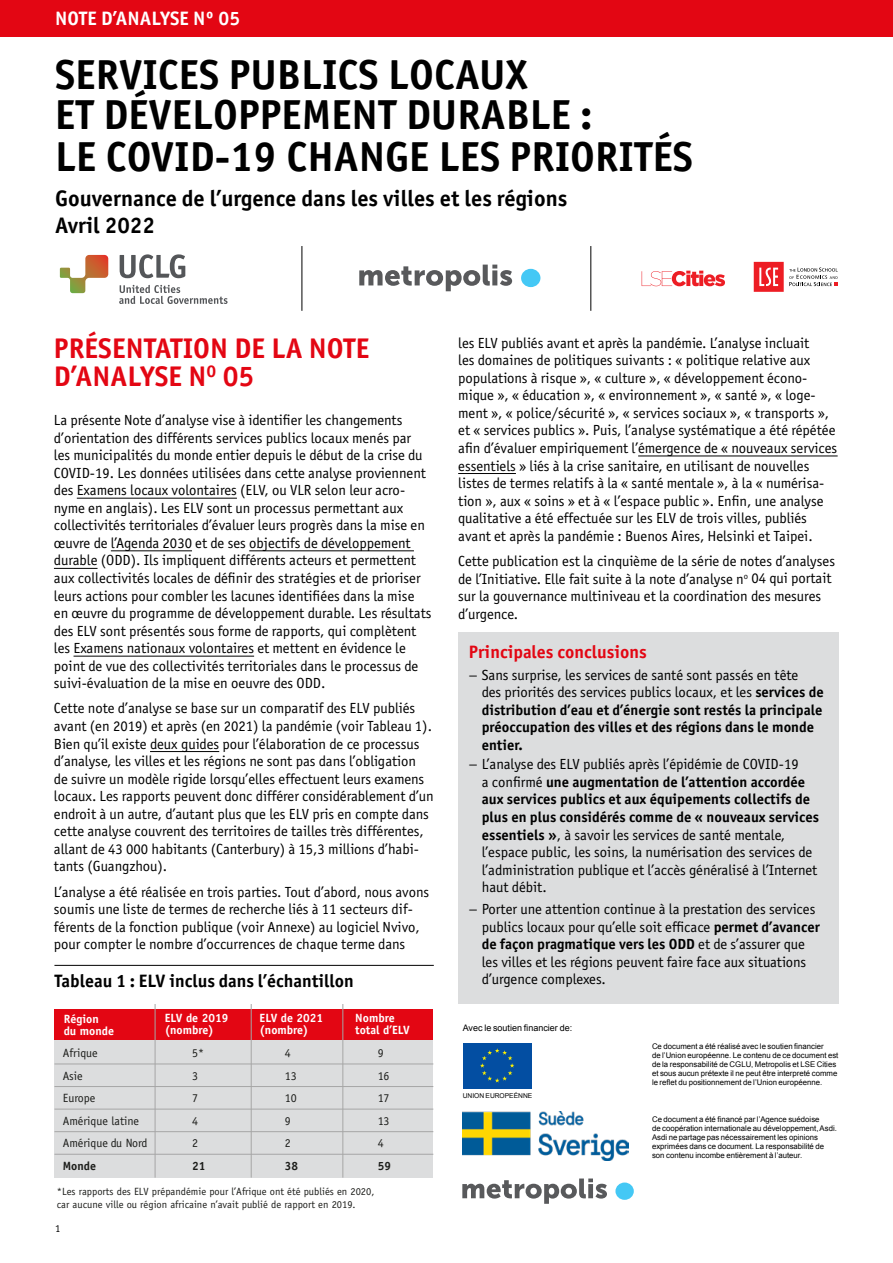
<style>
.page{position:relative;width:893px;height:1263px;background:#fff}
.page>*{position:absolute;margin:0;border:0;box-sizing:border-box;transform-origin:0 0}
.t1{font:700 42px/41.4px "Officina Sans Std";color:#000}
.t2{font:700 28.5px/28.5px "Officina Sans Std";color:#e30613}
.t3{font:700 22.5px/27px "Officina Sans Std";color:#000}
.t4{font:700 19.5px "Officina Sans Std";color:#fff}
.t5{font:700 18px "Officina Sans Std";color:#000}
.t6{font:700 18px "Officina Sans Std";color:#e30613}
.t7{font:14.7px/17.5px "Officina Sans Std";color:#000}
.t8{font:700 14.7px/17.5px "Officina Sans Std";color:#000}
.t9{font:12px/22.5px "Officina Sans Std";color:#1d1e1b}
.t10{font:700 12px/12px "Officina Sans Std";color:#fff}
.t11{font:700 12px "Officina Sans Std";color:#1d1e1b}
.t12{font:10.5px/12.6px "Officina Sans Std";color:#1d1e1b}
.t13{font:10.5px "Officina Sans Std";color:#000}
.t14{font:9px "Arial";color:#000}
.t15{font:7.8px/9px "Arial";color:#000}
.t16{font:6.6px "Arial";color:#000}
.s1{font-family:"Myriad Pro";font-weight:400}
.s2{font-weight:400}
.s3{font-family:"Myriad Pro"}
.s4{font-weight:700}
</style>
<div class="page">
<div style="left:0;top:0;width:893px;height:36px;background:#e30613"></div>
<svg style="left:60px;top:255px;width:48px;height:38px"></svg>
<svg style="left:120px;top:254px;width:65px;height:24px"></svg>
<svg style="left:119px;top:285px;width:109px;height:19px"></svg>
<hr style="left:591px;top:246px;width:1px;height:65px;background:#000">
<hr style="left:302px;top:246px;width:1px;height:65px;background:#000">
<svg style="left:642px;top:271px;width:83px;height:15px"></svg>
<svg style="left:754px;top:262px;width:84px;height:30px"></svg>
<svg style="left:359px;top:265px;width:153px;height:26px"></svg>
<div style="left:521px;top:269px;width:19px;height:18px;background:#44c8f5;border-radius:50%"></div>
<hr style="left:77px;top:498px;width:160px;height:1px;background:#000">
<hr style="left:111px;top:550px;width:81px;height:1px;background:#000">
<hr style="left:249px;top:550px;width:165px;height:1px;background:#000">
<hr style="left:54px;top:568px;width:44px;height:1px;background:#000">
<hr style="left:74px;top:656px;width:180px;height:1px;background:#000">
<hr style="left:150px;top:751px;width:69px;height:1px;background:#000">
<hr style="left:54px;top:965px;width:380px;height:1px;background:#000">
<div style="left:54px;top:1009px;width:379px;height:31px;background:#e30613"></div>
<div style="left:54px;top:1040px;width:379px;height:137px;background:#dcddde"></div>
<hr style="left:155px;top:1004px;width:1px;height:173px;background:#a6a6a6">
<hr style="left:251px;top:1004px;width:1px;height:173px;background:#a6a6a6">
<hr style="left:343px;top:1004px;width:1px;height:173px;background:#a6a6a6">
<hr style="left:54px;top:1064px;width:379px;height:1px;background:#a6a6a6">
<hr style="left:54px;top:1086px;width:379px;height:1px;background:#a6a6a6">
<hr style="left:54px;top:1109px;width:379px;height:1px;background:#a6a6a6">
<hr style="left:54px;top:1131px;width:379px;height:1px;background:#a6a6a6">
<hr style="left:54px;top:1154px;width:379px;height:1px;background:#a6a6a6">
<hr style="left:638px;top:456px;width:200px;height:1px;background:#000">
<hr style="left:458px;top:473px;width:58px;height:1px;background:#000">
<div style="left:458px;top:632px;width:381px;height:371px;background:#dcddde"></div>
<svg style="left:462px;top:1178px;width:145px;height:26px"></svg>
<div style="left:615px;top:1182px;width:19px;height:18px;background:#44c8f5;border-radius:50%"></div>
<img style="left:463px;top:1111px;width:165px;height:49px">
<svg style="left:463px;top:1043px;width:69px;height:46px"></svg>
<div style="left:463px;top:1043px;width:68px;height:45px;background:#034ea2"></div>
<svg style="left:480px;top:1048px;width:34px;height:34px"></svg>
<h3 class="t4" style="left:55px;top:6px;width:186px">NOTE D’ANALYSE Nº 05</h3>
<h1 class="t1" style="left:55px;top:53px;width:639px">SERVICES PUBLICS LOCAUX<br>ET DÉVELOPPEMENT DURABLE :<br>LE COVID-19 CHANGE LES PRIORITÉS</h1>
<h3 class="t3" style="left:55px;top:185px;width:514px">Gouvernance de l’urgence dans les villes et les régions<br>Avril 2022</h3>
<h2 class="t2" style="left:54px;top:333px;width:317px">PRÉSENTATION DE LA NOTE<br>D’ANALYSE N<sup>O</sup> 05</h2>
<p class="t7" style="left:54px;top:411px;width:379px">La présente Note d’analyse vise à identifier les changements d’orientation des différents services publics locaux menés par<br>les municipalités du monde entier depuis le début de la crise du COVID-19. Les données utilisées dans cette analyse proviennent des Examens locaux volontaires (ELV, ou VLR selon leur acro&shy;nyme en anglais). Les ELV sont un processus permettant aux collectivités territoriales d’évaluer leurs progrès dans la mise en œuvre de l’Agenda 2030 et de ses objectifs de développement durable (ODD). Ils impliquent différents acteurs et permettent aux collectivités locales de définir des stratégies et de prioriser leurs actions pour combler les lacunes identifiées dans la mise en œuvre du programme de développement durable. Les résultats des ELV sont présentés sous forme de rapports, qui complètent les Examens nationaux volontaires et mettent en évidence le point de vue des collectivités territoriales dans le processus de suivi-évaluation de la mise en oeuvre des ODD.</p>
<p class="t7" style="left:54px;top:700px;width:381px">Cette note d’analyse se base sur un comparatif des ELV publiés avant (en 2019) et après (en 2021) la pandémie (voir Tableau 1).<br>Bien qu’il existe deux guides pour l’élaboration de ce processus d’analyse, les villes et les régions ne sont pas dans l’obligation<br>de suivre un modèle rigide lorsqu’elles effectuent leurs examens locaux. Les rapports peuvent donc différer considérablement d’un endroit à un autre, d’autant plus que les ELV pris en compte dans cette analyse couvrent des territoires de tailles très différentes, allant de 43 000 habitants (Canterbury) à 15,3 millions d’habi&shy;tants (Guangzhou).</p>
<p class="t7" style="left:54px;top:883px;width:377px">L’analyse a été réalisée en trois parties. Tout d’abord, nous avons soumis une liste de termes de recherche liés à 11 secteurs dif&shy;férents de la fonction publique (voir Annexe) au logiciel Nvivo, pour compter le nombre d’occurrences de chaque terme dans</p>
<p class="t5" style="left:54px;top:969px;width:301px">Tableau 1 : ELV inclus dans l’échantillon</p>
<p class="t10" style="left:64px;top:1013px;width:52px">Région du monde</p>
<p class="t9" style="left:63px;top:1042px;width:86px">Afrique<br>Asie<br>Europe<br>Amérique latine<br>Amérique du Nord</p>
<p class="t11" style="left:63px;top:1158px;width:35px">Monde</p>
<p class="t10" style="left:165px;top:1012px;width:65px">ELV de 2019 (nombre)</p>
<p class="t10" style="left:260px;top:1012px;width:65px">ELV de 2021 (nombre)</p>
<p class="t10" style="left:355px;top:1012px;width:56px">Nombre total d’ELV</p>
<p class="t9" style="left:192px;top:1042px;width:13px">5*<br>3<br>7<br>4<br>2</p>
<p class="t11" style="left:192px;top:1158px;width:15px">21</p>
<p class="t9" style="left:285px;top:1042px;width:13px">4<br>13<br>10<br>9<br>2</p>
<p class="t11" style="left:285px;top:1158px;width:15px">38</p>
<p class="t9" style="left:378px;top:1042px;width:13px">9<br>16<br>17<br>13<br>4</p>
<p class="t11" style="left:378px;top:1158px;width:15px">59</p>
<p class="t12" style="left:57px;top:1185px;width:319px">*Les rapports des ELV prépandémie pour l’Afrique ont été publiés en 2020, car aucune ville ou région africaine n’avait publié de rapport en 2019.</p>
<p class="t13" style="left:55px;top:1222px;width:7px">1</p>
<p class="t7" style="left:458px;top:334px;width:380px">les ELV publiés avant et après la pandémie. L’analyse incluait<br>les domaines de politiques suivants : « politique relative aux populations à risque », « culture », « développement écono&shy;mique », « éducation », « environnement », « santé », « loge&shy;ment », « police/sécurité », « services sociaux », « transports », et « services publics ». Puis, l’analyse systématique a été répétée afin d’évaluer empiriquement l’émergence de « nouveaux services essentiels » liés à la crise sanitaire, en utilisant de nouvelles listes de termes relatifs à la « santé mentale », à la « numérisa&shy;tion », aux « soins » et à « l’espace public ». Enfin, une analyse qualitative a été effectuée sur les ELV de trois villes, publiés avant et après la pandémie : Buenos Aires, Helsinki et Taipei.</p>
<p class="t7" style="left:458px;top:552px;width:378px">Cette publication est la cinquième de la série de notes d’analyses de l’Initiative. Elle fait suite à la note d’analyse n<sup>o</sup> 04 qui portait sur la gouvernance multiniveau et la coordination des mesures d’urgence.</p>
<p class="t6" style="left:469px;top:641px;width:179px">Principales conclusions</p>
<p class="t8" style="left:482px;top:666px;width:343px;text-indent:-13px"><span class="s1">−</span> <span class="s2">Sans surprise, les services de santé sont passés en tête<br>des priorités des services publics locaux, et les</span> services de distribution d’eau et d’énergie sont restés la principale préoccupation des villes et des régions dans le monde entier.</p>
<p class="t7" style="left:482px;top:755px;width:339px;text-indent:-13px"><span class="s3">−</span> L’analyse des ELV publiés après l’épidémie de COVID-19<br>a confirmé <span class="s4">une augmentation de l’attention accordée aux services publics et aux équipements collectifs de plus en plus considérés comme de « nouveaux services essentiels »</span>, à savoir les services de santé mentale, l’espace public, les soins, la numérisation des services de l’administration publique et l’accès généralisé à l’Internet haut débit.</p>
<p class="t7" style="left:482px;top:900px;width:340px;text-indent:-13px"><span class="s3">−</span> Porter une attention continue à la prestation des services publics locaux pour qu’elle soit efficace <span class="s4">permet d’avancer de façon pragmatique vers les ODD</span> et de s’assurer que les villes et les régions peuvent faire face aux situations d’urgence complexes.</p>
<p class="t14" style="left:463px;top:1022px;width:111px">Avec le soutien financier de:</p>
<p class="t16" style="left:463px;top:1091px;width:71px">UNION EUROPEÉNNE</p>
<p class="t15" style="left:652px;top:1042px;width:188px">Ce document a été réalisé avec le soutien financier<br>de l’Union européenne. Le contenu de ce document est de la responsabilité de CGLU, Metropolis et LSE Cities et sous aucun prétexte il ne peut être interpreté comme le reflet du positionnement de l’Union européenne.</p>
<p class="t15" style="left:652px;top:1115px;width:186px">Ce document a été financé par l’Agence suédoise<br>de coopération internationale au développement, Asdi.<br>Asdi ne partage pas nécessairement les opinions exprimées dans ce document. La responsabilité de son contenu incombe entièrement à l’auteur.</p>
</div>
